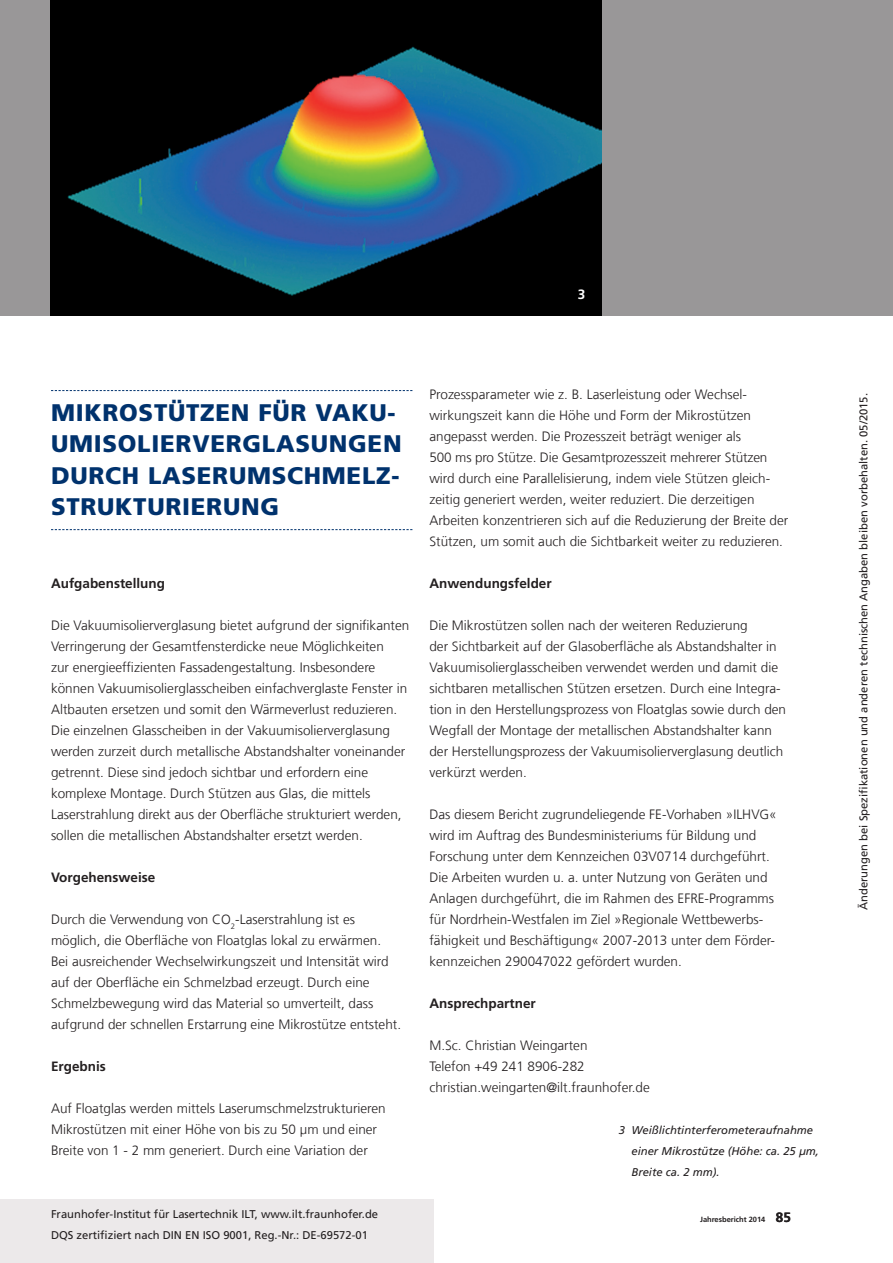
<style>
.page{position:relative;width:893px;height:1263px;background:#fff}
.page>*{position:absolute;margin:0;border:0;box-sizing:border-box;transform-origin:0 0}
.t1{font:900 24px/31.5px "Frutiger LT Com";letter-spacing:.03em;color:#00326d}
.t2{font:300 13.5px/21px "Frutiger LT Com";color:#231f20}
.t3{font:700 13.5px "Frutiger LT Com";color:#231f20}
.t4{font:700 13.5px "Frutiger LT Com";color:#fff}
.t5{font:11.25px/21px "Frutiger LT Com";color:#231f20}
.t6{font:italic 11.25px/21px "Frutiger LT Com";color:#231f20}
.t7{font:700 7.5px "Frutiger LT Com";color:#231f20}
.s1{font-size:13.5px}
</style>
<div class="page">
<div style="left:0;top:1199px;width:434px;height:64px;background:#ece9ea"></div>
<div style="left:0;top:0;width:893px;height:315px;background:#999798"></div>
<svg style="left:51px;top:390px;width:361px;height:1px"></svg>
<svg style="left:51px;top:529px;width:361px;height:1px"></svg>
<img style="left:50px;top:0;width:552px;height:315px">
<p class="t4" style="left:578px;top:286px;width:9px">3</p>
<h1 class="t1" style="left:51px;top:397px;width:352px">MIKROSTÜTZEN FÜR VAKU-<br>UMISOLIERVERGLASUNGEN<br>DURCH LASER</h1>
<h1 class="t1" style="left:51px;top:460px;width:350px;text-indent:178px">UMSCHMELZ-<br>STRUKTURIERUNG</h1>
<p class="t3" style="left:51px;top:576px;width:116px">Aufgabenstellung</p>
<p class="t2" style="left:51px;top:615px;width:360px">Die Vakuumisolierverglasung bietet aufgrund der signifikanten Verringerung der Gesamtfensterdicke neue Möglichkeiten<br>zur energieeffizienten Fassadengestaltung. Insbesondere können Vakuumisolierglasscheiben einfachverglaste Fenster in Altbauten ersetzen und somit den Wärmeverlust reduzieren.<br>Die einzelnen Glasscheiben in der Vakuumisolierverglasung werden zurzeit durch metallische Abstandshalter voneinander getrennt. Diese sind jedoch sichtbar und erfordern eine komplexe Montage. Durch Stützen aus Glas, die mittels Laserstrahlung direkt aus der Oberfläche strukturiert werden, sollen die metallischen Abstandshalter ersetzt werden.</p>
<p class="t3" style="left:51px;top:870px;width:106px">Vorgehensweise</p>
<p class="t2" style="left:51px;top:909px;width:352px">Durch die Verwendung von CO<sub>2</sub>-Laserstrahlung ist es möglich, die Oberfläche von Floatglas lokal zu erwärmen.<br>Bei ausreichender Wechselwirkungszeit und Intensität wird auf der Oberfläche ein Schmelzbad erzeugt. Durch eine Schmelzbewegung wird das Material so umverteilt, dass aufgrund der schnellen Erstarrung eine Mikrostütze entsteht.</p>
<p class="t3" style="left:51px;top:1058px;width:56px">Ergebnis</p>
<p class="t2" style="left:51px;top:1098px;width:336px">Auf Floatglas werden mittels Laserumschmelzstrukturieren<br>Mikrostützen mit einer Höhe von bis zu 50 µm und einer<br>Breite von 1 - 2 mm generiert. Durch eine Variation der</p>
<p class="t5" style="left:51px;top:1204px;width:329px">Fraunhofer-Institut für Lasertechnik ILT, www.ilt.fraunhofer.de<br>DQS zertifiziert nach DIN EN ISO 9001, Reg.-Nr.: DE-69572-01</p>
<p class="t2" style="left:429px;top:384px;width:360px">Prozessparameter wie z. B. Laserleistung oder Wechsel&shy;wirkungszeit kann die Höhe und Form der Mikrostützen angepasst werden. Die Prozesszeit beträgt weniger als<br>500 ms pro Stütze. Die Gesamtprozesszeit mehrerer Stützen wird durch eine Parallelisierung, indem viele Stützen gleich&shy;zeitig generiert werden, weiter reduziert. Die derzeitigen Arbeiten konzentrieren sich auf die Reduzierung der Breite der Stützen, um somit auch die Sichtbarkeit weiter zu reduzieren.</p>
<p class="t3" style="left:429px;top:575px;width:124px">Anwendungsfelder</p>
<p class="t2" style="left:429px;top:615px;width:358px">Die Mikrostützen sollen nach der weiteren Reduzierung<br>der Sichtbarkeit auf der Glasoberfläche als Abstandshalter in Vakuumisolierglasscheiben verwendet werden und damit die sichtbaren metallischen Stützen ersetzen. Durch eine Integra&shy;tion in den Herstellungsprozess von Floatglas sowie durch den Wegfall der Montage der metallischen Abstandshalter kann der Herstellungsprozess der Vakuumisolierverglasung deutlich verkürzt werden.</p>
<p class="t2" style="left:429px;top:804px;width:349px">Das diesem Bericht zugrundeliegende FE-Vorhaben »ILHVG« wird im Auftrag des Bundesministeriums für Bildung und Forschung unter dem Kennzeichen 03V0714 durchgeführt.<br>Die Arbeiten wurden u. a. unter Nutzung von Geräten und Anlagen durchgeführt, die im Rahmen des EFRE-Programms für Nordrhein-Westfalen im Ziel »Regionale Wettbewerbs&shy;fähigkeit und Beschäftigung« 2007-2013 unter dem Förder&shy;kennzeichen 290047022 gefördert wurden.</p>
<p class="t3" style="left:429px;top:996px;width:108px">Ansprechpartner</p>
<p class="t2" style="left:429px;top:1035px;width:222px">M.Sc. Christian Weingarten<br>Telefon +49 241 8906-282 christian.weingarten@ilt.fraunhofer.de</p>
<p class="t6" style="left:631px;top:1120px;width:189px;text-indent:-13px">3 Weißlichtinterferometeraufnahme einer Mikrostütze (Höhe: ca. 25 µm,<br>Breite ca. 2 mm).</p>
<p class="t7" style="left:700px;top:1215px;width:92px">Jahresbericht 2014 <span class="s1">85</span></p>
<p class="t5" style="left:853px;top:910px;width:518px;rotate:-90deg">Änderungen bei Spezifikationen und anderen technischen Angaben bleiben vorbehalten. 05/2015.</p>
</div>
